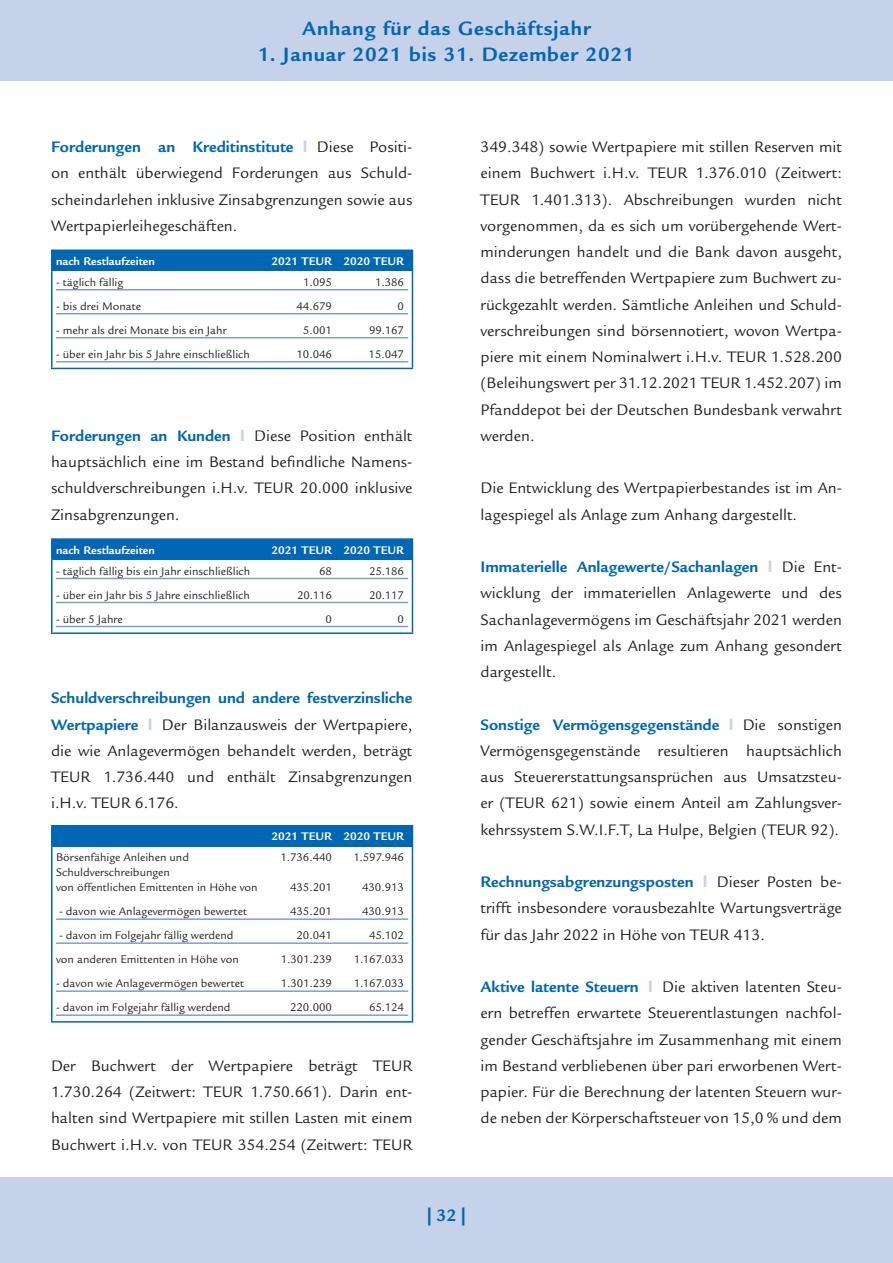
<style>
.page{position:relative;width:893px;height:1263px;background:#fff}
.page>*{position:absolute;margin:0;border:0;box-sizing:border-box;transform-origin:0 0}
.t1{font:700 21px "Legacy Sans LT";letter-spacing:.04em;color:#0166b3}
.t2{font:700 18px "Legacy Sans LT";color:#0166b3}
.t3{font:16.5px/26.2px "Legacy Sans LT";color:#231f20;text-align:justify}
.t4{font:12px/15px "Legacy Sans LT";color:#231f20}
.t5{font:700 12px "Legacy Sans LT";color:#fff}
.s1{font-weight:700;color:#0166b3}
.s2{font-weight:700;font-size:18px;color:#c6d2ea}
</style>
<div class="page">
<div style="left:0;top:1178px;width:893px;height:85px;background:#c6d2ea"></div>
<div style="left:0;top:0;width:893px;height:81px;background:#c6d2ea"></div>
<div style="left:52px;top:250px;width:360px;height:21px;background:#0166b3"></div>
<hr style="left:51px;top:250px;width:362px;height:1px;background:#0166b3">
<hr style="left:51px;top:251px;width:2px;height:20px;background:#0166b3">
<svg style="left:412px;top:251px;width:1px;height:20px"></svg>
<hr style="left:51px;top:271px;width:2px;height:97px;background:#0166b3">
<hr style="left:412px;top:271px;width:1px;height:97px;background:#0166b3">
<hr style="left:51px;top:368px;width:362px;height:1px;background:#0166b3">
<hr style="left:56px;top:289px;width:352px;height:1px;background:#7e9ed2">
<hr style="left:56px;top:313px;width:352px;height:1px;background:#7e9ed2">
<hr style="left:56px;top:337px;width:352px;height:1px;background:#7e9ed2">
<hr style="left:56px;top:361px;width:352px;height:1px;background:#7e9ed2">
<div style="left:52px;top:539px;width:360px;height:21px;background:#0166b3"></div>
<hr style="left:51px;top:538px;width:362px;height:2px;background:#0166b3">
<hr style="left:51px;top:540px;width:2px;height:20px;background:#0166b3">
<svg style="left:412px;top:540px;width:1px;height:20px"></svg>
<hr style="left:51px;top:560px;width:2px;height:72px;background:#0166b3">
<hr style="left:412px;top:560px;width:1px;height:72px;background:#0166b3">
<hr style="left:51px;top:632px;width:362px;height:2px;background:#0166b3">
<hr style="left:56px;top:578px;width:352px;height:1px;background:#7e9ed2">
<hr style="left:56px;top:602px;width:352px;height:1px;background:#7e9ed2">
<hr style="left:56px;top:626px;width:352px;height:1px;background:#7e9ed2">
<div style="left:52px;top:826px;width:360px;height:20px;background:#0166b3"></div>
<hr style="left:51px;top:825px;width:362px;height:1px;background:#0166b3">
<hr style="left:51px;top:826px;width:2px;height:20px;background:#0166b3">
<svg style="left:412px;top:826px;width:1px;height:20px"></svg>
<hr style="left:51px;top:846px;width:2px;height:175px;background:#0166b3">
<hr style="left:412px;top:846px;width:1px;height:175px;background:#0166b3">
<hr style="left:51px;top:1021px;width:362px;height:2px;background:#0166b3">
<hr style="left:56px;top:918px;width:352px;height:2px;background:#7e9ed2">
<hr style="left:56px;top:942px;width:352px;height:2px;background:#7e9ed2">
<hr style="left:56px;top:990px;width:352px;height:2px;background:#7e9ed2">
<hr style="left:56px;top:1014px;width:352px;height:2px;background:#7e9ed2">
<p class="t1" style="left:302px;top:16px;width:290px">Anhang für das Geschäftsjahr</p>
<p class="t1" style="left:258px;top:42px;width:378px">1. Januar 2021 bis 31. Dezember 2021</p>
<p class="t3" style="left:51px;top:134px;width:363px"><span class="s1">Forderungen an Kreditinstitute</span> <span class="s2">I</span> Diese Positi&shy;on enthält überwiegend Forderungen aus Schuld&shy;scheindarlehen inklusive Zinsabgrenzungen sowie aus Wertpapierleihegeschäften.</p>
<p class="t5" style="left:56px;top:254px;width:100px">nach Restlaufzeiten</p>
<p class="t5" style="left:272px;top:254px;width:134px">2021 TEUR 2020 TEUR</p>
<p class="t4" style="left:56px;top:275px;width:69px">- täglich fällig</p>
<p class="t4" style="left:303px;top:275px;width:30px">1.095</p>
<p class="t4" style="left:375px;top:275px;width:30px">1.386</p>
<p class="t4" style="left:56px;top:299px;width:87px">- bis drei Monate</p>
<p class="t4" style="left:296px;top:299px;width:37px">44.679</p>
<p class="t4" style="left:398px;top:299px;width:8px">0</p>
<p class="t4" style="left:56px;top:323px;width:172px">- mehr als drei Monate bis ein Jahr</p>
<p class="t4" style="left:303px;top:323px;width:31px">5.001</p>
<p class="t4" style="left:369px;top:323px;width:36px">99.167</p>
<p class="t4" style="left:56px;top:347px;width:195px">- über ein Jahr bis 5 Jahre einschließlich</p>
<p class="t4" style="left:296px;top:347px;width:37px">10.046</p>
<p class="t4" style="left:368px;top:347px;width:37px">15.047</p>
<p class="t3" style="left:51px;top:423px;width:363px"><span class="s1">Forderungen an Kunden</span> <span class="s2">I</span> Diese Position enthält hauptsächlich eine im Bestand befindliche Namens&shy;schuldverschreibungen i.H.v. TEUR 20.000 inklusive Zinsabgrenzungen.</p>
<p class="t5" style="left:56px;top:543px;width:100px">nach Restlaufzeiten</p>
<p class="t5" style="left:272px;top:543px;width:134px">2021 TEUR 2020 TEUR</p>
<p class="t4" style="left:56px;top:563px;width:196px">- täglich fällig bis ein Jahr einschließlich</p>
<p class="t4" style="left:319px;top:563px;width:14px">68</p>
<p class="t4" style="left:369px;top:563px;width:36px">25.186</p>
<p class="t4" style="left:56px;top:587px;width:195px">- über ein Jahr bis 5 Jahre einschließlich</p>
<p class="t4" style="left:297px;top:587px;width:36px">20.116</p>
<p class="t4" style="left:369px;top:587px;width:36px">20.117</p>
<p class="t4" style="left:56px;top:611px;width:68px">- über 5 Jahre</p>
<p class="t4" style="left:326px;top:611px;width:8px">0</p>
<p class="t4" style="left:398px;top:611px;width:8px">0</p>
<p class="t3" style="left:51px;top:685px;width:363px"><span class="s1">Schuldverschreibungen und andere festverzinsliche Wertpapiere</span> <span class="s2">I</span> Der Bilanzausweis der Wertpapiere, die wie Anlagevermögen behandelt werden, beträgt TEUR 1.736.440 und enthält Zinsabgrenzungen i.H.v. TEUR 6.176.</p>
<p class="t5" style="left:272px;top:830px;width:134px">2021 TEUR 2020 TEUR</p>
<p class="t4" style="left:56px;top:850px;width:135px">Börsenfähige Anleihen und</p>
<p class="t4" style="left:281px;top:850px;width:53px">1.736.440</p>
<p class="t4" style="left:353px;top:850px;width:52px">1.597.946</p>
<p class="t4" style="left:56px;top:865px;width:203px">Schuldverschreibungen<br>von öffentlichen Emittenten in Höhe von</p>
<p class="t4" style="left:290px;top:880px;width:43px">435.201</p>
<p class="t4" style="left:362px;top:880px;width:43px">430.913</p>
<p class="t4" style="left:59px;top:904px;width:190px">- davon wie Anlagevermögen bewertet</p>
<p class="t4" style="left:290px;top:904px;width:43px">435.201</p>
<p class="t4" style="left:362px;top:904px;width:43px">430.913</p>
<p class="t4" style="left:59px;top:928px;width:176px">- davon im Folgejahr fällig werdend</p>
<p class="t4" style="left:296px;top:928px;width:37px">20.041</p>
<p class="t4" style="left:369px;top:928px;width:36px">45.102</p>
<p class="t4" style="left:56px;top:952px;width:184px">von anderen Emittenten in Höhe von</p>
<p class="t4" style="left:281px;top:952px;width:53px">1.301.239</p>
<p class="t4" style="left:354px;top:952px;width:52px">1.167.033</p>
<p class="t4" style="left:56px;top:976px;width:190px">- davon wie Anlagevermögen bewertet</p>
<p class="t4" style="left:281px;top:976px;width:53px">1.301.239</p>
<p class="t4" style="left:354px;top:976px;width:52px">1.167.033</p>
<p class="t4" style="left:56px;top:1000px;width:176px">- davon im Folgejahr fällig werdend</p>
<p class="t4" style="left:290px;top:1000px;width:43px">220.000</p>
<p class="t4" style="left:369px;top:1000px;width:36px">65.124</p>
<p class="t3" style="left:51px;top:1053px;width:363px">Der Buchwert der Wertpapiere beträgt TEUR 1.730.264 (Zeitwert: TEUR 1.750.661). Darin ent&shy;halten sind Wertpapiere mit stillen Lasten mit einem Buchwert i.H.v. von TEUR 354.254 (Zeitwert: TEUR</p>
<p class="t3" style="left:480px;top:134px;width:363px">349.348) sowie Wertpapiere mit stillen Reserven mit einem Buchwert i.H.v. TEUR 1.376.010 (Zeitwert:<br>TEUR 1.401.313). Abschreibungen wurden nicht vorgenommen, da es sich um vorübergehende Wert&shy;minderungen handelt und die Bank davon ausgeht, dass die betreffenden Wertpapiere zum Buchwert zu&shy;rückgezahlt werden. Sämtliche Anleihen und Schuld&shy;verschreibungen sind börsennotiert, wovon Wertpa&shy;piere mit einem Nominalwert i.H.v. TEUR 1.528.200 (Beleihungswert per 31.12.2021 TEUR 1.452.207) im Pfanddepot bei der Deutschen Bundesbank verwahrt werden.</p>
<p class="t3" style="left:480px;top:475px;width:363px">Die Entwicklung des Wertpapierbestandes ist im An&shy;lagespiegel als Anlage zum Anhang dargestellt.</p>
<p class="t3" style="left:480px;top:554px;width:363px"><span class="s1">Immaterielle Anlagewerte/Sachanlagen</span> <span class="s2">I</span> Die Ent&shy;wicklung der immateriellen Anlagewerte und des Sachanlagevermögens im Geschäftsjahr 2021 werden im Anlagespiegel als Anlage zum Anhang gesondert dargestellt.</p>
<p class="t3" style="left:480px;top:711px;width:363px"><span class="s1">Sonstige Vermögensgegenstände</span> <span class="s2">I</span> Die sonstigen Vermögensgegenstände resultieren hauptsächlich aus Steuererstattungsansprüchen aus Umsatzsteu&shy;er (TEUR 621) sowie einem Anteil am Zahlungsver&shy;kehrssystem S.W.I.F.T, La Hulpe, Belgien (TEUR 92).</p>
<p class="t3" style="left:480px;top:869px;width:363px"><span class="s1">Rechnungsabgrenzungsposten</span> <span class="s2">I</span> Dieser Posten be&shy;trifft insbesondere vorausbezahlte Wartungsverträge für das Jahr 2022 in Höhe von TEUR 413.</p>
<p class="t3" style="left:480px;top:974px;width:363px"><span class="s1">Aktive latente Steuern</span> <span class="s2">I</span> Die aktiven latenten Steu&shy;ern betreffen erwartete Steuerentlastungen nachfol&shy;gender Geschäftsjahre im Zusammenhang mit einem im Bestand verbliebenen über pari erworbenen Wert&shy;papier. Für die Berechnung der latenten Steuern wur&shy;de neben der Körperschaftsteuer von 15,0 % und dem</p>
<p class="t2" style="left:425px;top:1204px;width:44px">|32|</p>
</div>
